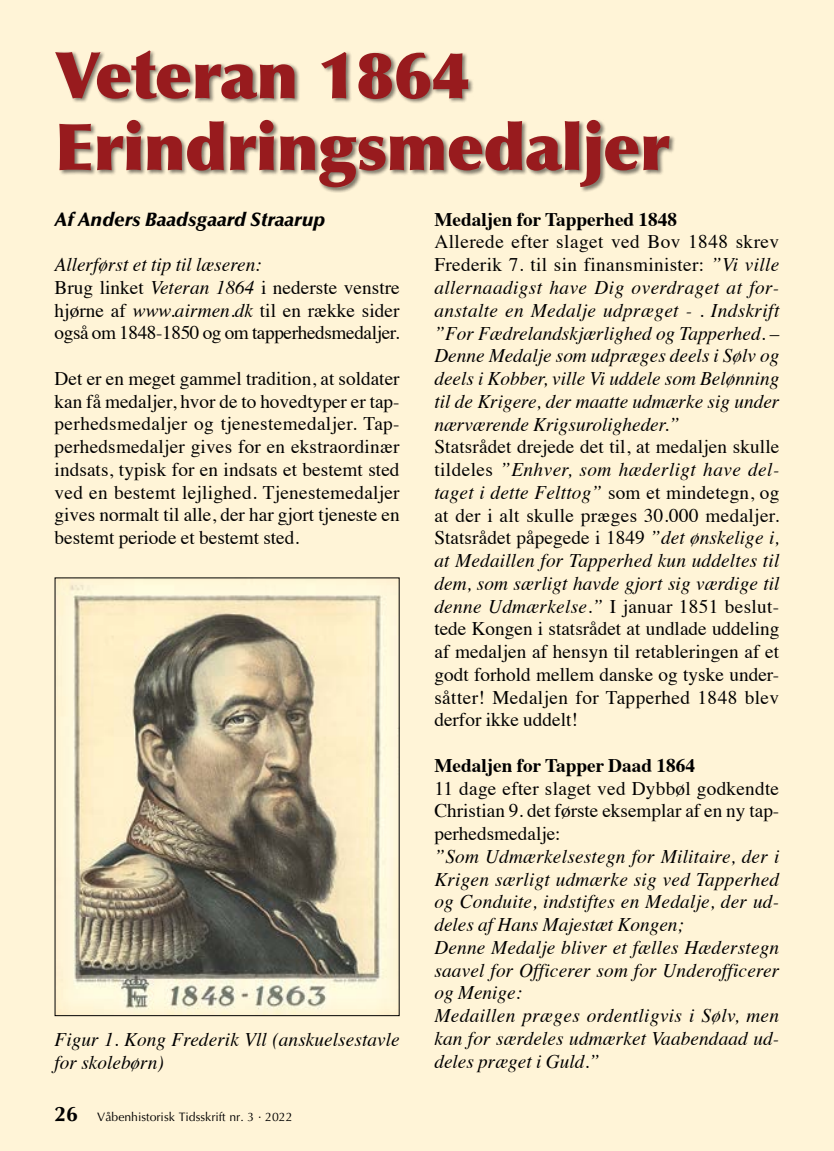
<style>
.page{position:relative;width:834px;height:1151px;background:#fff}
.page>*{position:absolute;margin:0;border:0;box-sizing:border-box;transform-origin:0 0}
.t1{font:900 64.75px/71.8px "Optima";letter-spacing:-.01em;color:#981b1e}
.t2{font:19.25px/22.8px "Times";color:#000;text-align:justify}
.t3{font:italic 19.25px/22.8px "Times";letter-spacing:.01em;color:#000}
.t4{font:700 19.25px "Times";color:#000}
.t5{font:italic 900 19.25px "Optima";color:#000}
.t6{font:12.25px "Optima";color:#000}
.s1{font-style:italic}
.s2{font-weight:700;font-size:21px}
.s3{font-style:normal}
</style>
<div class="page">
<div style="left:0;top:0;width:833px;height:1151px;background:#fff4d7"></div>
<div style="left:55px;top:50px;width:620px;height:143px;background:#000;opacity:.5"></div>
<img style="left:57px;top:579px;width:335px;height:435px">
<h1 class="t1" style="left:55px;top:40px;width:616px">Veteran 1864<br>Erindringsmedaljer</h1>
<p class="t5" style="left:55px;top:207px;width:272px">Af Anders Baadsgaard Straarup</p>
<p class="t2" style="left:55px;top:251px;width:346px;text-align:left"><span class="s1">Allerførst et tip til læseren:<br></span>Brug linket <span class="s1">Veteran 1864</span> i nederste venstre hjørne af <span class="s1">www.airmen.dk</span> til en række sider også om 1848-1850 og om tapperhedsmedaljer.</p>
<p class="t2" style="left:55px;top:365px;width:346px">Det er en meget gammel tradition, at soldater kan få medaljer, hvor de to hovedtyper er tap&shy;perhedsmedaljer og tjenestemedaljer. Tap&shy;perhedsmedaljer gives for en ekstraordinær indsats, typisk for en indsats et bestemt sted ved en bestemt lejlighed. Tjenestemedaljer gives normalt til alle, der har gjort tjeneste en bestemt periode et bestemt sted.</p>
<p class="t3" style="left:55px;top:1027px;width:346px">Figur 1. Kong Frederik Vll (anskuelsestavle for skolebørn)</p>
<p class="t6" style="left:55px;top:1109px;width:239px"><span class="s2">26</span> Våbenhistorisk Tidsskrift nr. 3 · 2022</p>
<p class="t4" style="left:434px;top:201px;width:244px">Medaljen for Tapperhed 1848</p>
<p class="t3" style="left:434px;top:229px;width:346px;text-align:justify"><span class="s3">Allerede efter slaget ved Bov 1848 skrev Frederik 7. til sin finansminister:</span> ”Vi ville allernaadigst have Dig overdraget at for&shy;anstalte en Medalje udpræget - . Indskrift ”For Fædrelandskjærlighed og Tapperhed. – Denne Medalje som udpræges deels i Sølv og deels i Kobber, ville Vi uddele som Belønning til de Krigere, der maatte udmærke sig under nærværende Krigsuroligheder.”</p>
<p class="t2" style="left:434px;top:434px;width:346px">Statsrådet drejede det til, at medaljen skulle tildeles <span class="s1">”Enhver, som hæderligt have del&shy;taget i dette Felttog”</span> som et mindetegn, og at der i alt skulle præges 30.000 medaljer.<br>Statsrådet påpegede i 1849 <span class="s1">”det ønskelige i, at Medaillen for Tapperhed kun uddeltes til dem, som særligt havde gjort sig værdige til denne Udmærkelse.”</span> I januar 1851 beslut&shy;tede Kongen i statsrådet at undlade uddeling af medaljen af hensyn til retableringen af et godt forhold mellem danske og tyske under&shy;såtter! Medaljen for Tapperhed 1848 blev derfor ikke uddelt!</p>
<p class="t4" style="left:434px;top:747px;width:262px">Medaljen for Tapper Daad 1864</p>
<p class="t2" style="left:434px;top:775px;width:346px">11 dage efter slaget ved Dybbøl godkendte Christian 9. det første eksemplar af en ny tap&shy;perhedsmedalje:</p>
<p class="t3" style="left:434px;top:844px;width:346px">”Som Udmærkelsestegn for Militaire, der i Krigen særligt udmærke sig ved Tapperhed og Conduite, indstiftes en Medalje, der ud&shy;deles af Hans Majestæt Kongen;<br>Denne Medalje bliver et fælles Hæderstegn saavel for Officerer som for Underofficerer og Menige:<br>Medaillen præges ordentligvis i Sølv, men kan for særdeles udmærket Vaabendaad ud&shy;deles præget i Guld.”</p>
</div>
